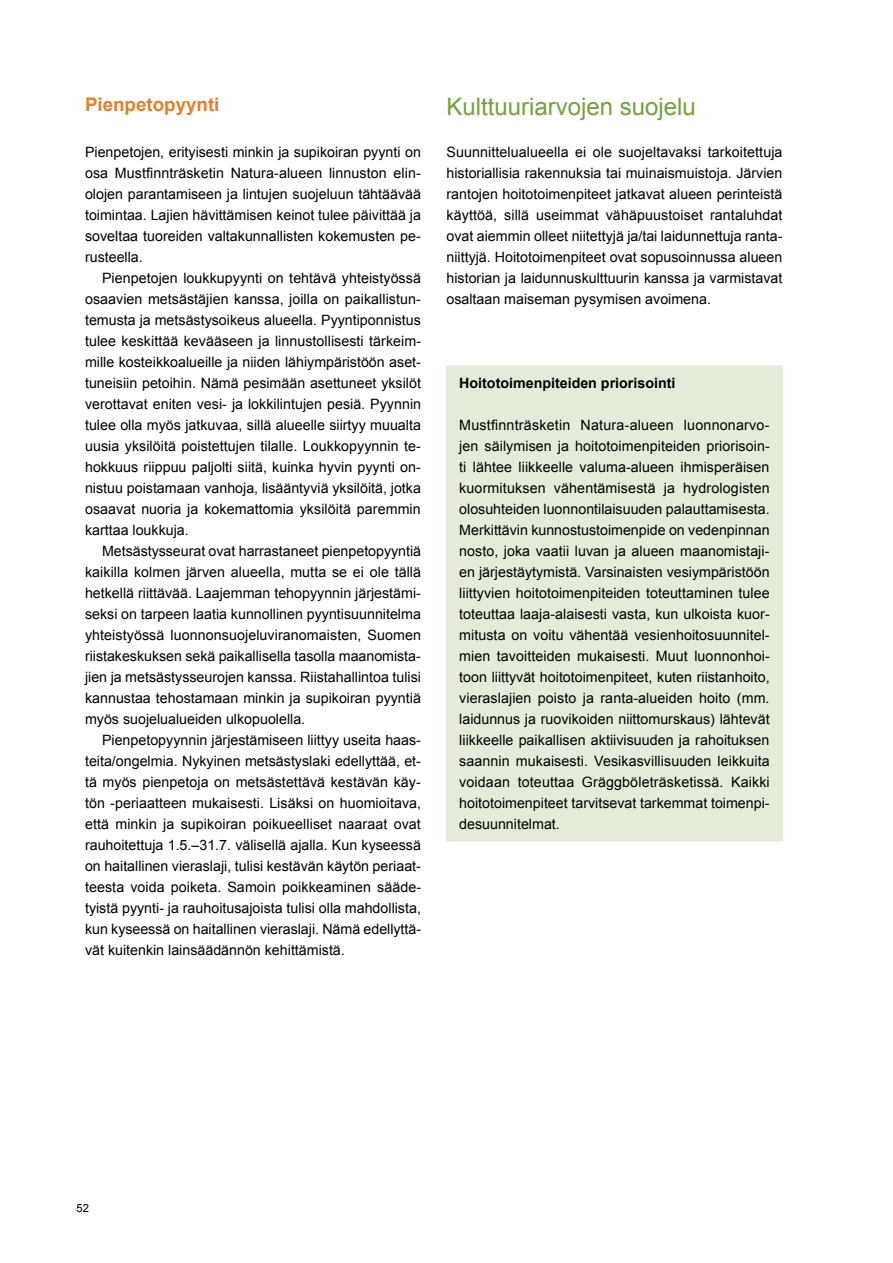
<style>
.page{position:relative;width:893px;height:1263px;background:#fff}
.page>*{position:absolute;margin:0;border:0;box-sizing:border-box;transform-origin:0 0}
.t1{font:24px "Arial";color:#74a03e}
.t2{font:700 18.75px "Arial";color:#e28029}
.t3{font:14.25px/21px "Arial";color:#000;text-align:justify}
.t4{font:700 14.25px "Arial";color:#000}
.t5{font:11.25px "Arial";color:#000}
</style>
<div class="page">
<div style="left:446px;top:365px;width:337px;height:476px;background:#e3ecd9"></div>
<h2 class="t2" style="left:85px;top:92px;width:136px">Pienpetopyynti</h2>
<p class="t3" style="left:85px;top:141px;width:337px">Pienpetojen, erityisesti minkin ja supikoiran pyynti on osa Mustfinnträsketin Natura-alueen linnuston elin&shy;olojen parantamiseen ja lintujen suojeluun tähtäävää toimintaa. Lajien hävittämisen keinot tulee päivittää ja soveltaa tuoreiden valtakunnallisten kokemusten pe&shy;rusteella.</p>
<p class="t3" style="left:85px;top:267px;width:338px;text-indent:17px">Pienpetojen loukkupyynti on tehtävä yhteistyössä osaavien metsästäjien kanssa, joilla on paikallistun&shy;temusta ja metsästysoikeus alueella. Pyyntiponnistus tulee keskittää kevääseen ja linnustollisesti tärkeim&shy;mille kosteikkoalueille ja niiden lähiympäristöön aset&shy;tuneisiin petoihin. Nämä pesimään asettuneet yksilöt verottavat eniten vesi- ja lokkilintujen pesiä. Pyynnin tulee olla myös jatkuvaa, sillä alueelle siirtyy muualta uusia yksilöitä poistettujen tilalle. Loukkopyynnin te&shy;hokkuus riippuu paljolti siitä, kuinka hyvin pyynti on&shy;nistuu poistamaan vanhoja, lisääntyviä yksilöitä, jotka osaavat nuoria ja kokemattomia yksilöitä paremmin karttaa loukkuja.</p>
<p class="t3" style="left:85px;top:541px;width:338px;text-indent:17px">Metsästysseurat ovat harrastaneet pienpetopyyntiä kaikilla kolmen järven alueella, mutta se ei ole tällä hetkellä riittävää. Laajemman tehopyynnin järjestämi&shy;seksi on tarpeen laatia kunnollinen pyyntisuunnitelma yhteistyössä luonnonsuojeluviranomaisten, Suomen riistakeskuksen sekä paikallisella tasolla maanomista&shy;jien ja metsästysseurojen kanssa. Riistahallintoa tulisi kannustaa tehostamaan minkin ja supikoiran pyyntiä myös suojelualueiden ulkopuolella.</p>
<p class="t3" style="left:85px;top:730px;width:338px;text-indent:17px">Pienpetopyynnin järjestämiseen liittyy useita haas&shy;teita/ongelmia. Nykyinen metsästyslaki edellyttää, et&shy;tä myös pienpetoja on metsästettävä kestävän käy&shy;tön -periaatteen mukaisesti. Lisäksi on huomioitava, että minkin ja supikoiran poikueelliset naaraat ovat rauhoitettuja 1.5.–31.7. välisellä ajalla. Kun kyseessä on haitallinen vieraslaji, tulisi kestävän käytön periaat&shy;teesta voida poiketa. Samoin poikkeaminen sääde&shy;tyistä pyynti- ja rauhoitusajoista tulisi olla mahdollista, kun kyseessä on haitallinen vieraslaji. Nämä edellyttä&shy;vät kuitenkin lainsäädännön kehittämistä.</p>
<h1 class="t1" style="left:446px;top:91px;width:251px">Kulttuuriarvojen suojelu</h1>
<p class="t3" style="left:446px;top:141px;width:338px">Suunnittelualueella ei ole suojeltavaksi tarkoitettuja historiallisia rakennuksia tai muinaismuistoja. Järvien rantojen hoitotoimenpiteet jatkavat alueen perinteistä käyttöä, sillä useimmat vähäpuustoiset rantaluhdat ovat aiemmin olleet niitettyjä ja/tai laidunnettuja ranta&shy;niittyjä. Hoitotoimenpiteet ovat sopusoinnussa alueen historian ja laidunnuskulttuurin kanssa ja varmistavat osaltaan maiseman pysymisen avoimena.</p>
<p class="t4" style="left:459px;top:373px;width:218px">Hoitotoimenpiteiden priorisointi</p>
<p class="t3" style="left:459px;top:414px;width:312px">Mustfinnträsketin Natura-alueen luonnonarvo&shy;jen säilymisen ja hoitotoimenpiteiden priorisoin&shy;ti lähtee liikkeelle valuma-alueen ihmisperäisen kuormituksen vähentämisestä ja hydrologisten olosuhteiden luonnontilaisuuden palauttamisesta.<br>Merkittävin kunnostustoimenpide on vedenpinnan nosto, joka vaatii luvan ja alueen maanomistaji&shy;en järjestäytymistä. Varsinaisten vesiympäristöön liittyvien hoitotoimenpiteiden toteuttaminen tulee toteuttaa laaja-alaisesti vasta, kun ulkoista kuor&shy;mitusta on voitu vähentää vesienhoitosuunnitel&shy;mien tavoitteiden mukaisesti. Muut luonnonhoi&shy;toon liittyvät hoitotoimenpiteet, kuten riistanhoito, vieraslajien poisto ja ranta-alueiden hoito (mm. laidunnus ja ruovikoiden niittomurskaus) lähtevät liikkeelle paikallisen aktiivisuuden ja rahoituksen saannin mukaisesti. Vesikasvillisuuden leikkuita voidaan toteuttaa Gräggböleträsketissä. Kaikki hoitotoimenpiteet tarvitsevat tarkemmat toimenpi&shy;desuunnitelmat.</p>
<p class="t5" style="left:77px;top:1201px;width:14px">52</p>
</div>
